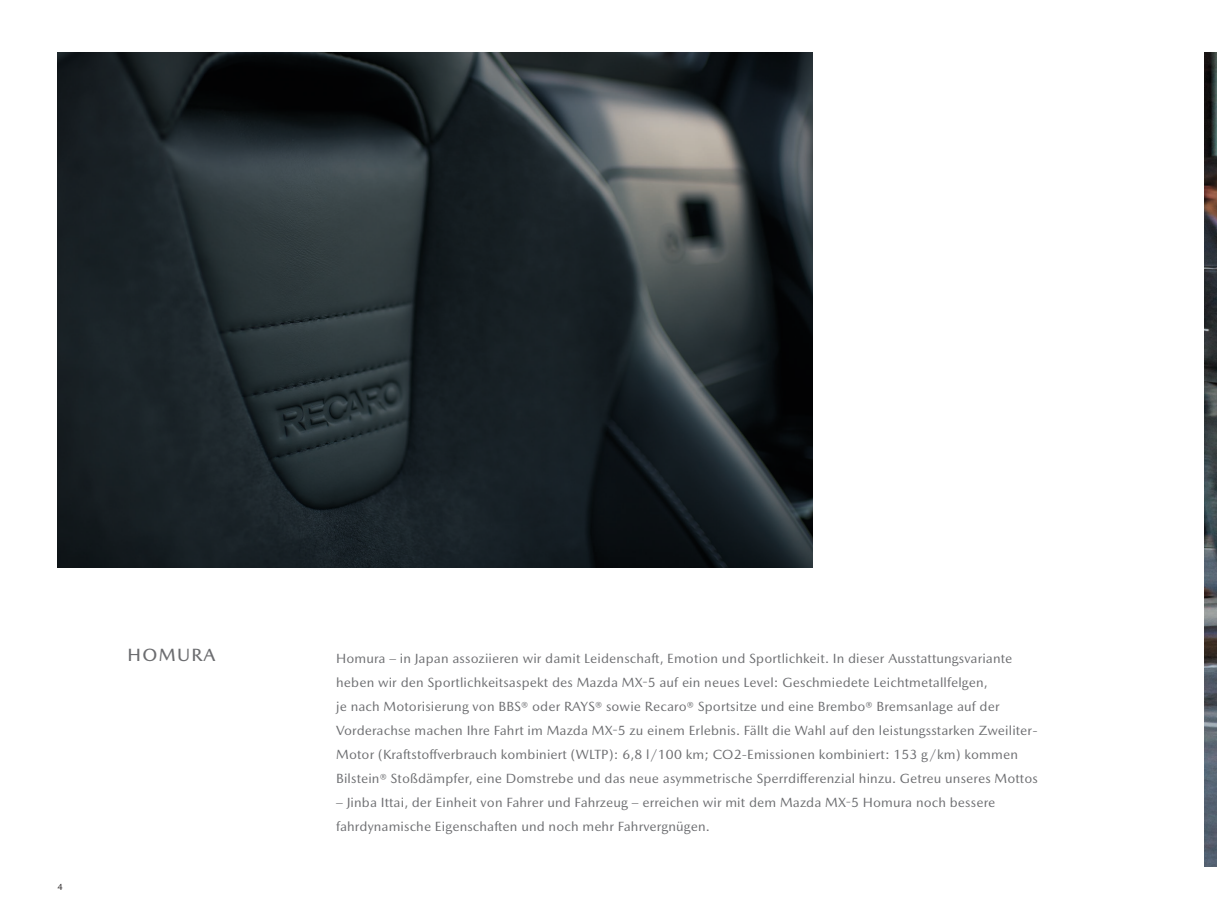
<style>
.page{position:relative;width:1217px;height:919px;background:#fff}
.page>*{position:absolute;margin:0;border:0;box-sizing:border-box;transform-origin:0 0}
.Innenteil_HL_Copy{font:500 18px "Mazda Type";letter-spacing:.075em;color:#6c6d70}
.Innenteil_Copy{font:13.5px/24px "Mazda Type";letter-spacing:.01em;color:#6c6d70}
.t1{font:9px "Mazda Type";color:#231f20}
</style>
<div class="page">
<img style="left:1204px;top:53px;width:12px;height:812px">
<img style="left:57px;top:53px;width:755px;height:514px">
<p class="t1" style="left:57px;top:881px;width:7px">4</p>
<p class="Innenteil_HL_Copy" style="left:128px;top:644px;width:89px">HOMURA</p>
<p class="Innenteil_Copy" style="left:336px;top:646px;width:677px">Homura – in Japan assoziieren wir damit Leidenschaft, Emotion und Sportlichkeit. In dieser Ausstattungsvariante</p>
<p class="Innenteil_Copy" style="left:336px;top:670px;width:653px">heben wir den Sportlichkeitsaspekt des Mazda MX-5 auf ein neues Level: Geschmiedete Leichtmetallfelgen,</p>
<p class="Innenteil_Copy" style="left:336px;top:694px;width:703px">je nach Motorisierung von BBS® oder RAYS® sowie Recaro® Sportsitze und eine Brembo® Bremsanlage auf der Vorderachse machen Ihre Fahrt im Mazda MX-5 zu einem Erlebnis. Fällt die Wahl auf den leistungsstarken Zweiliter-Motor (Kraftstoffverbrauch kombiniert (WLTP): 6,8 l/100 km; CO2-Emissionen kombiniert: 153 g/km) kommen Bilstein® Stoßdämpfer, eine Domstrebe und das neue asymmetrische Sperrdifferenzial hinzu. Getreu unseres Mottos</p>
<p class="Innenteil_Copy" style="left:336px;top:790px;width:660px">– Jinba Ittai, der Einheit von Fahrer und Fahrzeug – erreichen wir mit dem Mazda MX-5 Homura noch bessere fahrdynamische Eigenschaften und noch mehr Fahrvergnügen.</p>
</div>
